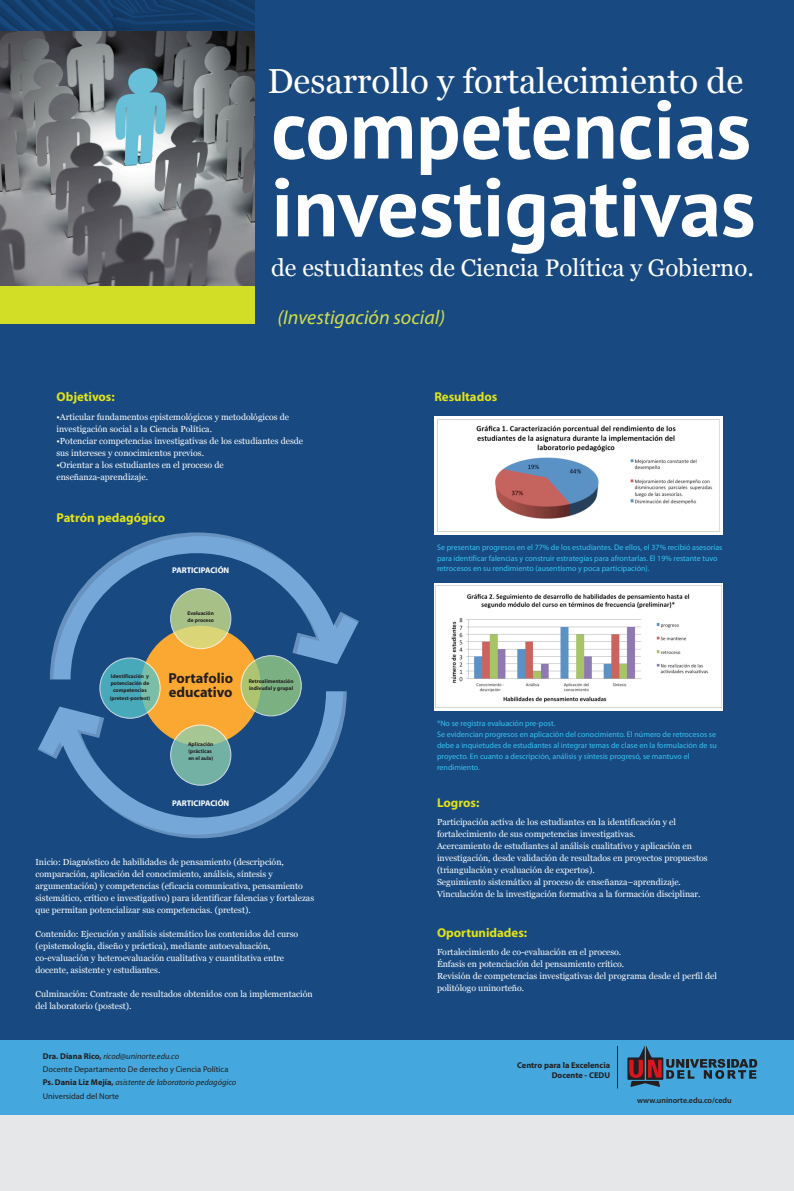
<style>
.page{position:relative;width:794px;height:1191px;background:#fff}
.page>*{position:absolute;margin:0;border:0;box-sizing:border-box;transform-origin:0 0}
.t1{font:700 82.4px/77.8px "PT Sans";color:#fff}
.t2{font:34.76px "Georgia";color:#fff}
.t3{font:24px "Georgia";color:#fff}
.t4{font:italic 20px "Myriad Pro";color:#d1de4b}
.t5{font:700 14.48px/13.7px "Myriad";color:#231f20}
.t6{font:700 12.8px "Myriad";color:#e2e318}
.t7{font:8.8px/12px "Georgia";color:#fff}
.t8{font:8.4px/13.2px "Myriad Pro";color:#231f20}
.t9{font:700 8.4px/10.1px "Myriad";color:#231f20;text-align:right}
.t10{font:700 8.28px "Myriad";color:#fff}
.t11{font:8px/10.8px "Myriad Pro";color:#35c3f2}
.t12{font:600 8px "Myriad Pro";color:#231f20}
.t13{font:700 5.44px/7.2px "Myriad";color:#231f20}
.s1{font-weight:700}
.s2{font-style:italic}
</style>
<div class="page">
<div style="left:0;top:0;width:794px;height:1114px;background:#184a81"></div>
<div style="left:0;top:1111px;width:794px;height:80px;background:#e6e7e9"></div>
<div style="left:0;top:1040px;width:794px;height:74px;background:#44a8de"></div>
<div style="left:141px;top:626px;width:120px;height:120px;background:#faa831;border-radius:50%"></div>
<svg style="left:241px;top:655px;width:60px;height:61px"></svg>
<svg style="left:100px;top:658px;width:60px;height:60px"></svg>
<svg style="left:319px;top:598px;width:36px;height:66px;fill:#76a7d9"></svg>
<svg style="left:334px;top:612px;width:25px;height:17px"></svg>
<svg style="left:50px;top:532px;width:269px;height:147px"></svg>
<svg style="left:42px;top:706px;width:35px;height:66px;fill:#76a7d9"></svg>
<svg style="left:38px;top:741px;width:24px;height:18px"></svg>
<svg style="left:77px;top:691px;width:270px;height:147px"></svg>
<img style="left:0;top:0;width:255px;height:31px">
<img style="left:434px;top:416px;width:289px;height:118px">
<img style="left:434px;top:583px;width:289px;height:127px">
<svg style="left:627px;top:1046px;width:130px;height:41px"></svg>
<hr style="left:617px;top:1046px;width:1px;height:42px;background:#231f20">
<div style="left:0;top:278px;width:255px;height:46px;background:#d2dd25"></div>
<img style="left:0;top:31px;width:255px;height:255px">
<h2 class="t2" style="left:267px;top:60px;width:477px">Desarrollo y fortalecimiento de</h2>
<h1 class="t1" style="left:271px;top:89px;width:486px">competencias investigativas</h1>
<h3 class="t3" style="left:271px;top:253px;width:484px">de estudiantes de Ciencia Política y Gobierno.</h3>
<h3 class="t4" style="left:277px;top:304px;width:169px">(Investigación social)</h3>
<h3 class="t6" style="left:56px;top:390px;width:60px">Objetivos:</h3>
<h3 class="t6" style="left:434px;top:390px;width:64px">Resultados</h3>
<p class="t7" style="left:56px;top:411px;width:234px">•Articular fundamentos epistemológicos y metodológicos de investigación social a la Ciencia Política.</p>
<p class="t7" style="left:56px;top:435px;width:248px">•Potenciar competencias investigativas de los estudiantes desde sus intereses y conocimientos previos.</p>
<p class="t7" style="left:56px;top:459px;width:169px">•Orientar a los estudiantes en el proceso de enseñanza-aprendizaje.</p>
<h3 class="t6" style="left:56px;top:511px;width:110px">Patrón pedagógico</h3>
<p class="t10" style="left:172px;top:565px;width:59px">PARTICIPACIÓN</p>
<p class="t13" style="left:188px;top:609px;width:28px">Evaluación de proceso</p>
<p class="t13" style="left:110px;top:672px;width:42px;text-align:center">Identificación y potenciación de competencias (pretest-postest)</p>
<h3 class="t5" style="left:168px;top:671px;width:66px">Portafolio educativo</h3>
<p class="t13" style="left:249px;top:677px;width:46px">Retroalimentación indivudal y grupal</p>
<p class="t13" style="left:188px;top:740px;width:27px">Aplicación (prácticas en el aula)</p>
<p class="t10" style="left:172px;top:799px;width:59px">PARTICIPACIÓN</p>
<p class="t7" style="left:35px;top:856px;width:280px">Inicio: Diagnóstico de habilidades de pensamiento (descripción, comparación, aplicación del conocimiento, análisis, síntesis y argumentación) y competencias (eficacia comunicativa, pensamiento sistemático, crítico e investigativo) para identificar falencias y fortalezas que permitan potencializar sus competencias. (pretest).</p>
<p class="t7" style="left:35px;top:928px;width:264px">Contenido: Ejecución y análisis sistemático los contenidos del curso (epistemología, diseño y práctica), mediante autoevaluación, co-evaluación y heteroevaluación cualitativa y cuantitativa entre docente, asistente y estudiantes.</p>
<p class="t7" style="left:35px;top:988px;width:279px">Culminación: Contraste de resultados obtenidos con la implementación del laboratorio (postest).</p>
<p class="t11" style="left:437px;top:541px;width:287px">Se presentan progresos en el 77% de los estudiantes. De ellos, el 37% recibió asesorías para identificar falencias y construir estrategias para afrontarlas. El 19% restante tuvo retrocesos en su rendimiento (ausentismo y poca participación).</p>
<p class="t11" style="left:437px;top:718px;width:281px">*No se registra evaluación pre-post.<br>Se evidencian progresos en aplicación del conocimiento. El número de retrocesos se debe a inquietudes de estudiantes al integrar temas de clase en la formulación de su proyecto. En cuanto a descripción, análisis y síntesis progresó, se mantuvo el rendimiento.</p>
<h3 class="t6" style="left:437px;top:796px;width:44px">Logros:</h3>
<p class="t7" style="left:437px;top:816px;width:272px">Participación activa de los estudiantes en la identificación y el fortalecimiento de sus competencias investigativas.<br>Acercamiento de estudiantes al análisis cualitativo y aplicación en investigación, desde validación de resultados en proyectos propuestos (triangulación y evaluación de expertos).<br>Seguimiento sistemático al proceso de enseñanza–aprendizaje.<br>Vinculación de la investigación formativa a la formación disciplinar.</p>
<h3 class="t6" style="left:437px;top:926px;width:92px">Oportunidades:</h3>
<p class="t7" style="left:437px;top:946px;width:281px">Fortalecimiento de co-evaluación en el proceso.<br>Énfasis en potenciación del pensamiento crítico.<br>Revisión de competencias investigativas del programa desde el perfil del politólogo uninorteño.</p>
<p class="t8" style="left:43px;top:1049px;width:195px"><span class="s1">Dra. Diana Rico,</span> <span class="s2">ricod@uninorte.edu.co<br></span>Docente Departamento De derecho y Ciencia Política <span class="s1">Ps. Dania Liz Mejía,</span> <span class="s2">asistente de laboratorio pedagógico </span>Universidad del Norte</p>
<p class="t9" style="left:517px;top:1060px;width:94px">Centro para la Excelencia<br>Docente - CEDU</p>
<p class="t12" style="left:637px;top:1095px;width:96px">www.uninorte.edu.co/cedu</p>
</div>
